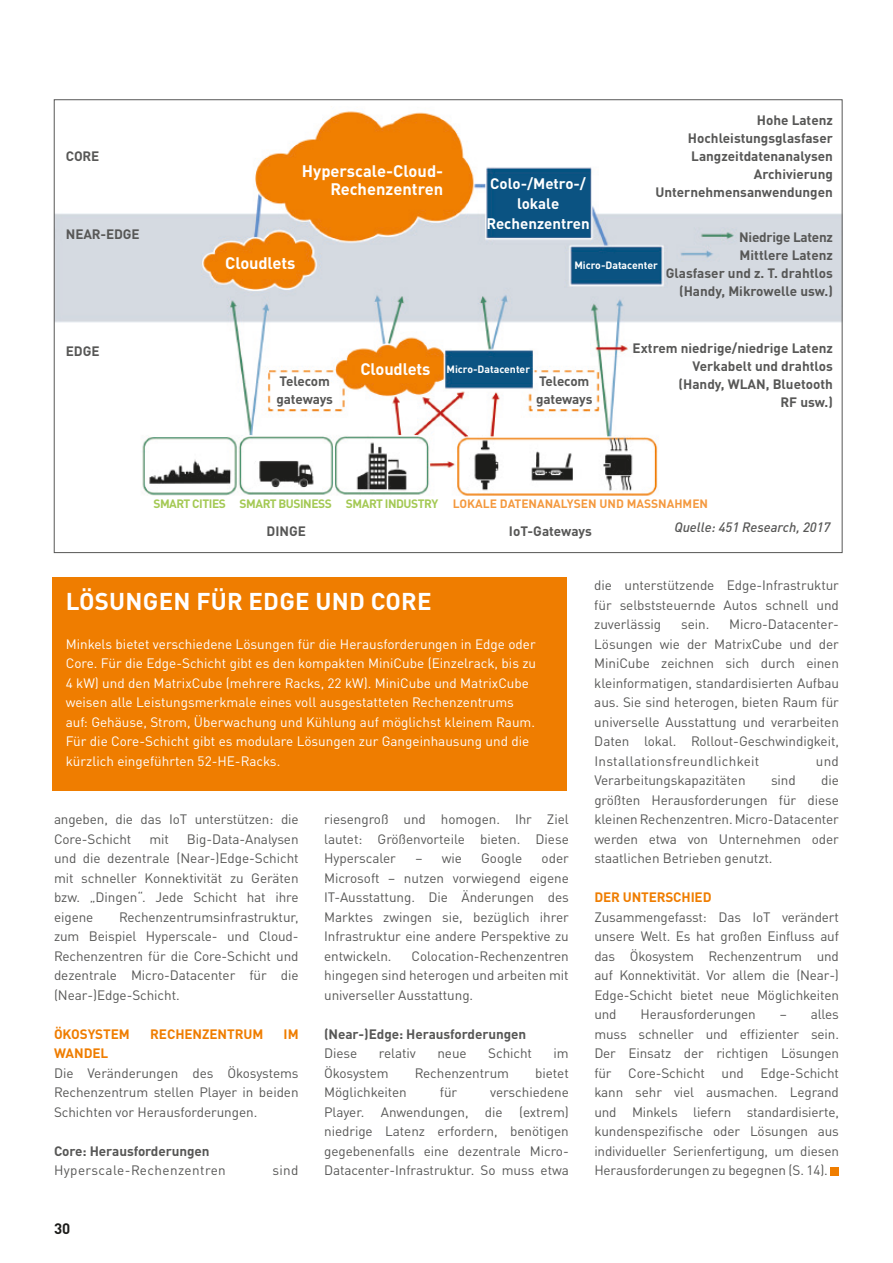
<style>
.page{position:relative;width:893px;height:1263px;background:#fff}
.page>*{position:absolute;margin:0;border:0;box-sizing:border-box;transform-origin:0 0}
.t1{font:700 24px "DIN Pro";letter-spacing:.01em;color:#fff}
.t2{font:700 16.5px/18px "DIN Pro";letter-spacing:-.01em;color:#fff;text-align:right}
.t3{font:700 15px/20.1px "DIN Pro";color:#fff;text-align:center}
.t4{font:700 15px "DIN Pro";color:#1d1d1b}
.t5{font:13.5px/19.5px "DIN Pro";letter-spacing:-.005em;color:#575756;text-align:justify}
.t6{font:13.5px/19.5px "DIN Pro";color:#fff}
.t7{font:700 13.5px/18px "DIN Pro";color:#575756;text-align:right}
.t8{font:700 13.5px "DIN Pro";letter-spacing:-.005em;color:#ef7d00}
.t9{font:13.5px "DIN Pro";letter-spacing:.03em;color:#575756}
.t10{font:italic 500 13.5px "DIN Pro";color:#575756}
.t11{font:700 12px "DIN Pro";letter-spacing:-.04em;color:#a4c954}
.t12{font:700 10.5px "DIN Pro";color:#fff}
.s1{color:#f4993f}
</style>
<div class="page">
<div style="left:830px;top:1167px;width:9px;height:8px;background:#ef7d00"></div>
<div style="left:52px;top:577px;width:515px;height:214px;background:#ef7d00"></div>
<img style="left:56px;top:111px;width:784px;height:385px">
<p class="t7" style="left:66px;top:146px;width:35px">CORE</p>
<p class="t7" style="left:66px;top:224px;width:75px">NEAR-EDGE</p>
<p class="t7" style="left:66px;top:341px;width:35px">EDGE</p>
<p class="t2" style="left:302px;top:160px;width:143px">Hyperscale-Cloud-<br>Rechenzentren</p>
<p class="t2" style="left:225px;top:252px;width:72px">Cloudlets</p>
<p class="t7" style="left:655px;top:109px;width:179px">Hohe Latenz<br>Hochleistungsglasfaser<br>Langzeitdatenanalysen<br>Archivierung<br>Unternehmensanwendungen</p>
<p class="t7" style="left:666px;top:226px;width:169px">Niedrige Latenz<br>Mittlere Latenz<br>Glasfaser und z. T. drahtlos (Handy, Mikrowelle usw.)</p>
<p class="t3" style="left:487px;top:171px;width:105px">Colo-/Metro-/ lokale<br>Rechenzentren</p>
<p class="t12" style="left:574px;top:256px;width:85px">Micro-Datacenter</p>
<p class="t7" style="left:277px;top:371px;width:58px;text-align:left">Telecom gateways</p>
<p class="t2" style="left:360px;top:358px;width:72px">Cloudlets</p>
<p class="t12" style="left:446px;top:360px;width:85px">Micro-Datacenter</p>
<p class="t7" style="left:536px;top:371px;width:58px;text-align:left">Telecom gateways</p>
<p class="t7" style="left:633px;top:338px;width:202px">Extrem niedrige/niedrige Latenz<br>Verkabelt und drahtlos<br>(Handy, WLAN, Bluetooth<br>RF usw.)</p>
<p class="t11" style="left:153px;top:494px;width:556px">SMART CITIES SMART BUSINESS SMART INDUSTRY <span class="s1">LOKALE DATENANALYSEN UND MASSNAHMEN</span></p>
<p class="t7" style="left:266px;top:521px;width:41px">DINGE</p>
<p class="t7" style="left:509px;top:521px;width:85px">IoT-Gateways</p>
<p class="t10" style="left:674px;top:516px;width:157px">Quelle: 451 Research, 2017</p>
<h1 class="t1" style="left:66px;top:581px;width:367px">LÖSUNGEN FÜR EDGE UND CORE</h1>
<p class="t6" style="left:66px;top:633px;width:472px">Minkels bietet verschiedene Lösungen für die Herausforderungen in Edge oder Core. Für die Edge-Schicht gibt es den kompakten MiniCube (Einzelrack, bis zu 4 kW) und den MatrixCube (mehrere Racks, 22 kW). MiniCube und MatrixCube weisen alle Leistungsmerkmale eines voll ausgestatteten Rechenzentrums auf: Gehäuse, Strom, Überwachung und Kühlung auf möglichst kleinem Raum.<br>Für die Core-Schicht gibt es modulare Lösungen zur Gangeinhausung und die kürzlich eingeführten 52-HE-Racks.</p>
<p class="t5" style="left:54px;top:808px;width:246px">angeben, die das IoT unterstützen: die<br>Core-Schicht</p>
<p class="t5" style="left:54px;top:828px;width:246px;text-indent:133px">Big-Data-Analysen und die dezentrale (Near-)Edge-Schicht mit schneller Konnektivität zu Geräten bzw. „Dingen“. Jede Schicht hat ihre eigene</p>
<p class="t5" style="left:149px;top:828px;width:21px">mit</p>
<p class="t5" style="left:54px;top:906px;width:246px;text-indent:65px">Rechenzentrumsinfrastruktur, zum Beispiel Hyperscale- und Cloud-Rechenzentren für die Core-Schicht und dezentrale Micro-Datacenter für die (Near-)Edge-Schicht.</p>
<p class="t8" style="left:54px;top:1023px;width:77px">ÖKOSYSTEM</p>
<p class="t8" style="left:150px;top:1023px;width:115px">RECHENZENTRUM</p>
<p class="t8" style="left:284px;top:1023px;width:16px">IM</p>
<p class="t8" style="left:54px;top:1042px;width:56px">WANDEL</p>
<p class="t5" style="left:54px;top:1062px;width:246px">Die Veränderungen des Ökosystems Rechenzentrum stellen Player in beiden Schichten vor Herausforderungen.</p>
<p class="t7" style="left:54px;top:1140px;width:157px">Core: Herausforderungen</p>
<p class="t9" style="left:54px;top:1160px;width:173px">Hyperscale-Rechenzentren</p>
<p class="t5" style="left:272px;top:1159px;width:28px">sind</p>
<p class="t4" style="left:54px;top:1216px;width:18px">30</p>
<p class="t5" style="left:324px;top:808px;width:246px">riesengroß und homogen. Ihr Ziel lautet: Größenvorteile bieten. Diese Hyperscaler</p>
<p class="t5" style="left:415px;top:847px;width:48px">– wie</p>
<p class="t5" style="left:481px;top:847px;width:43px">Google</p>
<p class="t5" style="left:324px;top:847px;width:246px;text-indent:217px">oder Microsoft – nutzen vorwiegend eigene IT-Ausstattung. Die Änderungen des Marktes zwingen sie, bezüglich ihrer Infrastruktur eine andere Perspektive zu entwickeln.</p>
<p class="t5" style="left:324px;top:945px;width:246px;text-indent:87px">Colocation-Rechenzentren hingegen sind heterogen und arbeiten mit universeller Ausstattung.</p>
<p class="t7" style="left:324px;top:1023px;width:204px">(Near-)Edge: Herausforderungen</p>
<p class="t5" style="left:324px;top:1042px;width:35px">Diese</p>
<p class="t5" style="left:379px;top:1042px;width:39px">relativ</p>
<p class="t5" style="left:437px;top:1042px;width:31px">neue</p>
<p class="t5" style="left:488px;top:1042px;width:45px">Schicht</p>
<p class="t5" style="left:554px;top:1042px;width:17px">im</p>
<p class="t5" style="left:324px;top:1062px;width:66px">Ökosystem</p>
<p class="t5" style="left:415px;top:1062px;width:96px">Rechenzentrum</p>
<p class="t5" style="left:535px;top:1062px;width:35px">bietet</p>
<p class="t5" style="left:324px;top:1081px;width:84px">Möglichkeiten</p>
<p class="t5" style="left:440px;top:1081px;width:19px">für</p>
<p class="t5" style="left:324px;top:1081px;width:246px;text-indent:166px">verschiedene Player. Anwendungen, die (extrem) niedrige Latenz erfordern, benötigen gegebenenfalls eine dezentrale Micro-Datacenter-Infrastruktur. So muss etwa</p>
<p class="t5" style="left:594px;top:574px;width:246px">die unterstützende Edge-Infrastruktur für selbststeuernde Autos schnell und zuverlässig</p>
<p class="t5" style="left:594px;top:613px;width:246px;text-indent:135px">Micro-Datacenter-Lösungen wie der MatrixCube und der MiniCube zeichnen sich durch einen kleinformatigen, standardisierten Aufbau aus. Sie sind heterogen, bieten Raum für universelle Ausstattung und verarbeiten Daten lokal. Rollout-Geschwindigkeit, Installationsfreundlichkeit</p>
<p class="t5" style="left:681px;top:613px;width:30px">sein.</p>
<p class="t5" style="left:816px;top:750px;width:25px">und</p>
<p class="t5" style="left:594px;top:769px;width:153px">Verarbeitungskapazitäten</p>
<p class="t5" style="left:771px;top:769px;width:26px">sind</p>
<p class="t5" style="left:594px;top:769px;width:246px;text-indent:227px">die größten Herausforderungen für diese kleinen Rechenzentren. Micro-Datacenter werden etwa von Unternehmen oder staatlichen Betrieben genutzt.</p>
<p class="t8" style="left:594px;top:886px;width:119px">DER UNTERSCHIED</p>
<p class="t5" style="left:594px;top:906px;width:246px">Zusammengefasst: Das IoT verändert unsere Welt. Es hat großen Einfluss auf das Ökosystem Rechenzentrum und auf Konnektivität. Vor allem die (Near-)<br>Edge-Schicht bietet neue Möglichkeiten und</p>
<p class="t5" style="left:641px;top:1003px;width:117px">Herausforderungen</p>
<p class="t5" style="left:594px;top:1003px;width:246px;text-indent:185px">– alles muss schneller und effizienter sein.<br>Der Einsatz der richtigen Lösungen für Core-Schicht und Edge-Schicht kann sehr viel ausmachen. Legrand und Minkels liefern standardisierte, kundenspezifische oder Lösungen aus individueller Serienfertigung, um diesen Herausforderungen zu begegnen (S. 14).</p>
</div>
